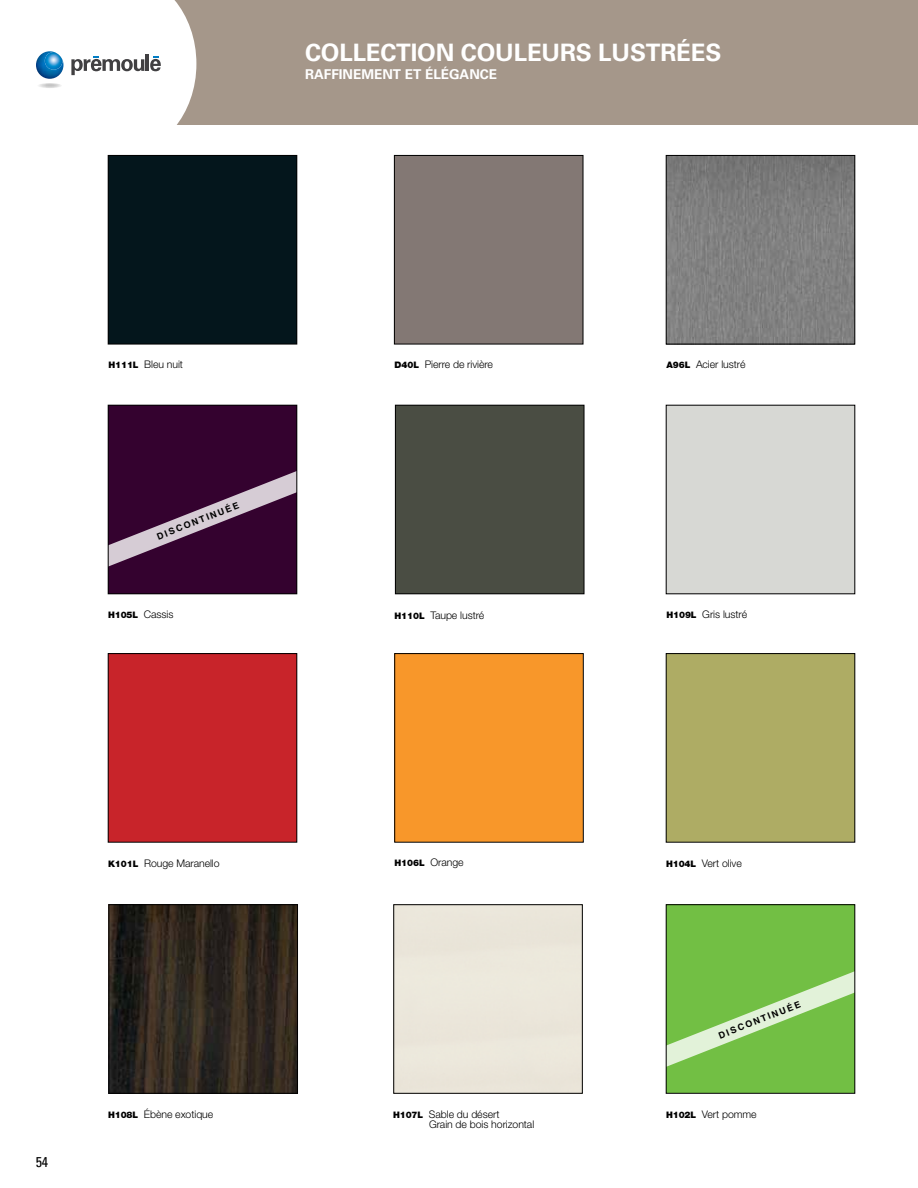
<style>
.page{position:relative;width:918px;height:1188px;background:#fff}
.page>*{position:absolute;margin:0;border:0;box-sizing:border-box;transform-origin:0 0}
.t1{font:700 24px "Univers";letter-spacing:-.005em;color:#fff}
.t2{font:condensed 14.25px "Univers";color:#000}
.t3{font:700 13.5px "Univers";color:#fff}
.t4{font:300 10.5px/10.5px "Helvetica Neue";letter-spacing:-.005em;color:#000}
.t5{font:700 9px "Helvetica";color:#000}
.s1{font-weight:900;font-size:9px}
</style>
<div class="page">
<div style="left:0;top:0;width:918px;height:124px;background:#a5978a"></div>
<div style="left:0;top:0;width:140px;height:128px;background:#fff"></div>
<svg style="left:63px;top:0;width:133px;height:155px"></svg>
<img style="left:36px;top:51px;width:27px;height:28px">
<img style="left:45px;top:52px;width:18px;height:18px">
<div style="left:108px;top:155px;width:189px;height:189px;background:#04161c"></div>
<div style="left:108px;top:155px;width:189px;height:189px;border:1px solid #000"></div>
<div style="left:394px;top:155px;width:189px;height:189px;background:#837874"></div>
<div style="left:394px;top:155px;width:189px;height:189px;border:1px solid #000"></div>
<img style="left:668px;top:157px;width:185px;height:185px">
<div style="left:666px;top:155px;width:189px;height:189px;border:1px solid #000"></div>
<div style="left:666px;top:405px;width:189px;height:189px;background:#d7d8d4"></div>
<div style="left:108px;top:405px;width:189px;height:189px;background:#34022f"></div>
<div style="left:395px;top:654px;width:188px;height:188px;background:#f8972a"></div>
<div style="left:394px;top:653px;width:190px;height:189px;border:1px solid #000"></div>
<div style="left:108px;top:654px;width:189px;height:188px;background:#c8242a"></div>
<div style="left:666px;top:905px;width:189px;height:188px;background:#72bf44"></div>
<div style="left:666px;top:654px;width:189px;height:188px;background:#aeac64"></div>
<div style="left:666px;top:653px;width:189px;height:189px;border:1px solid #000"></div>
<div style="left:395px;top:405px;width:189px;height:189px;background:#4a4d43"></div>
<div style="left:395px;top:405px;width:189px;height:189px;border:1px solid #000"></div>
<div style="left:394px;top:904px;width:189px;height:190px;border:1px solid #000"></div>
<img style="left:111px;top:906px;width:185px;height:186px">
<div style="left:109px;top:904px;width:189px;height:190px;border:1px solid #000"></div>
<svg style="left:665px;top:961px;width:191px;height:117px"></svg>
<svg style="left:107px;top:462px;width:191px;height:117px"></svg>
<div style="left:108px;top:405px;width:189px;height:189px;border:1px solid #000"></div>
<div style="left:666px;top:904px;width:189px;height:190px;border:1px solid #000"></div>
<h1 class="t1" style="left:305px;top:39px;width:418px">COLLECTION COULEURS LUSTRÉES</h1>
<p class="t3" style="left:305px;top:67px;width:194px">RAFFINEMENT ET ÉLÉGANCE</p>
<p class="t4" style="left:108px;top:359px;width:76px"><span class="s1">H111L</span> Bleu nuit</p>
<p class="t4" style="left:395px;top:359px;width:100px"><span class="s1">D40L</span> Pierre de rivière</p>
<p class="t4" style="left:666px;top:359px;width:81px"><span class="s1">A96L</span> Acier lustré</p>
<p class="t5" style="left:155px;top:531px;width:89px;rotate:-21deg">DISCONTINUÉE</p>
<p class="t4" style="left:108px;top:609px;width:67px"><span class="s1">H105L</span> Cassis</p>
<p class="t4" style="left:666px;top:609px;width:82px"><span class="s1">H109L</span> Gris lustré</p>
<p class="t4" style="left:394px;top:610px;width:91px"><span class="s1">H110L</span> Taupe lustré</p>
<p class="t4" style="left:108px;top:858px;width:113px"><span class="s1">K101L</span> Rouge Maranello</p>
<p class="t4" style="left:394px;top:857px;width:71px"><span class="s1">H106L</span> Orange</p>
<h2 class="t2" style="left:36px;top:1153px;width:14px">54</h2>
<p class="t4" style="left:108px;top:1108px;width:107px"><span class="s1">H108L</span> Ébène exotique</p>
<p class="t4" style="left:429px;top:1108px;width:107px;text-indent:-36px"><span class="s1">H107L</span> Sable du désert<br>Grain de bois horizontal</p>
<p class="t4" style="left:666px;top:858px;width:77px"><span class="s1">H104L</span> Vert olive</p>
<p class="t5" style="left:717px;top:1030px;width:89px;rotate:-21deg">DISCONTINUÉE</p>
<p class="t4" style="left:666px;top:1108px;width:92px"><span class="s1">H102L</span> Vert pomme</p>
</div>
